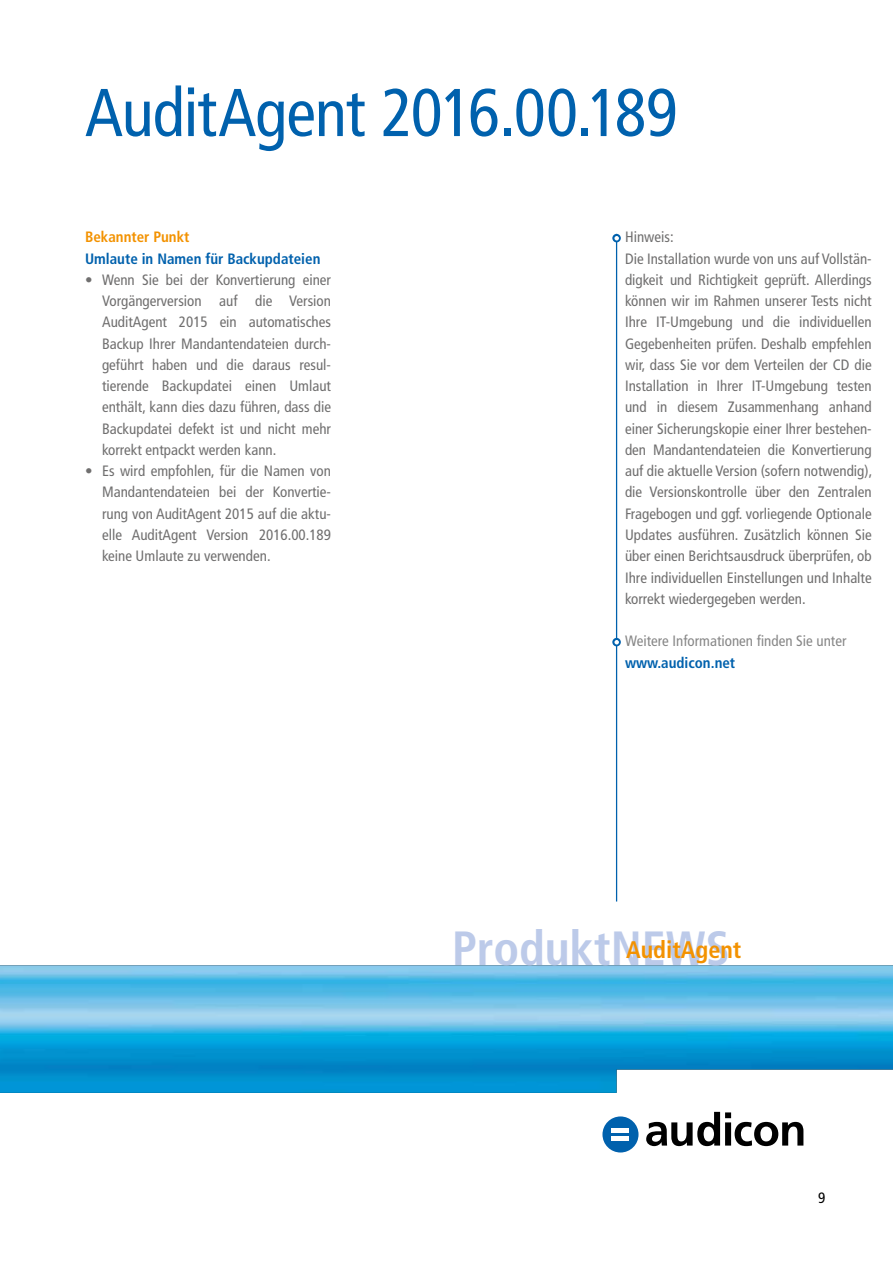
<style>
.page{position:relative;width:893px;height:1263px;background:#fff}
.page>*{position:absolute;margin:0;border:0;box-sizing:border-box;transform-origin:0 0}
.t1{font:condensed 67.5px "Frutiger LT Std";letter-spacing:-.015em;color:#0061ad}
.t2{font:700 condensed 48px "Frutiger LT Std";color:#bccae9}
.t3{font:700 condensed 24px "Frutiger LT Std";color:#f39200}
.t4{font:condensed 15px/21.3px "Frutiger LT Std";color:#706f6f;text-align:justify}
.t5{font:700 condensed 15px "Frutiger LT Std";color:#0061ad}
.t6{font:condensed 15px "Frutiger LT Std";color:#878787}
.t7{font:700 condensed 15px "Frutiger LT Std";color:#f39200}
.t8{font:condensed 15px "Frutiger LT Std";color:#000}
</style>
<div class="page">
<hr style="left:616px;top:234px;width:1px;height:667px;background:#0061ad">
<img style="left:0;top:965px;width:893px;height:128px">
<svg style="left:612px;top:234px;width:9px;height:8px"></svg>
<svg style="left:614px;top:236px;width:5px;height:4px"></svg>
<svg style="left:646px;top:1112px;width:157px;height:34px"></svg>
<div style="left:602px;top:1116px;width:36px;height:36px;background:#0061ad;border-radius:50%"></div>
<div style="left:612px;top:1128px;width:17px;height:5px;background:#fff"></div>
<div style="left:612px;top:1136px;width:17px;height:5px;background:#fff"></div>
<svg style="left:612px;top:638px;width:9px;height:8px"></svg>
<svg style="left:614px;top:640px;width:5px;height:4px"></svg>
<h1 class="t1" style="left:85px;top:73px;width:594px">AuditAgent 2016.00.189</h1>
<p class="t7" style="left:85px;top:228px;width:106px">Bekannter Punkt</p>
<p class="t5" style="left:85px;top:250px;width:237px">Umlaute in Namen für Backupdateien</p>
<p class="t4" style="left:102px;top:269px;width:230px;text-indent:-17px">• Wenn Sie bei der Konvertierung einer Vorgängerversion auf die Version AuditAgent 2015 ein automatisches Backup Ihrer Mandantendateien durch&shy;geführt haben und die daraus resul&shy;tierende Backupdatei einen Umlaut enthält, kann dies dazu führen, dass die Backupdatei defekt ist und nicht mehr korrekt entpackt werden kann.</p>
<p class="t4" style="left:102px;top:460px;width:230px;text-indent:-17px">• Es wird empfohlen, für die Namen von Mandantendateien bei der Konvertie&shy;rung von AuditAgent 2015 auf die aktu&shy;elle AuditAgent Version 2016.00.189 keine Umlaute zu verwenden.</p>
<p class="t4" style="left:625px;top:227px;width:249px;text-align:left">Hinweis:<br>Die Installation wurde von uns auf Vollstän&shy;digkeit und Richtigkeit geprüft. Allerdings können wir im Rahmen unserer Tests nicht Ihre IT-Umgebung und die individuellen Gegebenheiten prüfen. Deshalb empfehlen wir, dass Sie vor dem Verteilen der CD die Installation in Ihrer IT-Umgebung testen und in diesem Zusammenhang anhand einer Sicherungskopie einer Ihrer bestehen&shy;den Mandantendateien die Konvertierung auf die aktuelle Version (sofern notwendig), die Versionskontrolle über den Zentralen Fragebogen und ggf. vorliegende Optionale Updates ausführen. Zusätzlich können Sie über einen Berichtsausdruck überprüfen, ob Ihre individuellen Einstellungen und Inhalte korrekt wiedergegeben werden.</p>
<p class="t6" style="left:625px;top:632px;width:223px">Weitere Informationen finden Sie unter</p>
<p class="t5" style="left:625px;top:653px;width:112px">www.audicon.net</p>
<h2 class="t2" style="left:452px;top:920px;width:279px">ProduktNEWS</h2>
<h3 class="t3" style="left:626px;top:935px;width:117px">AuditAgent</h3>
<p class="t8" style="left:818px;top:1189px;width:9px">9</p>
</div>
